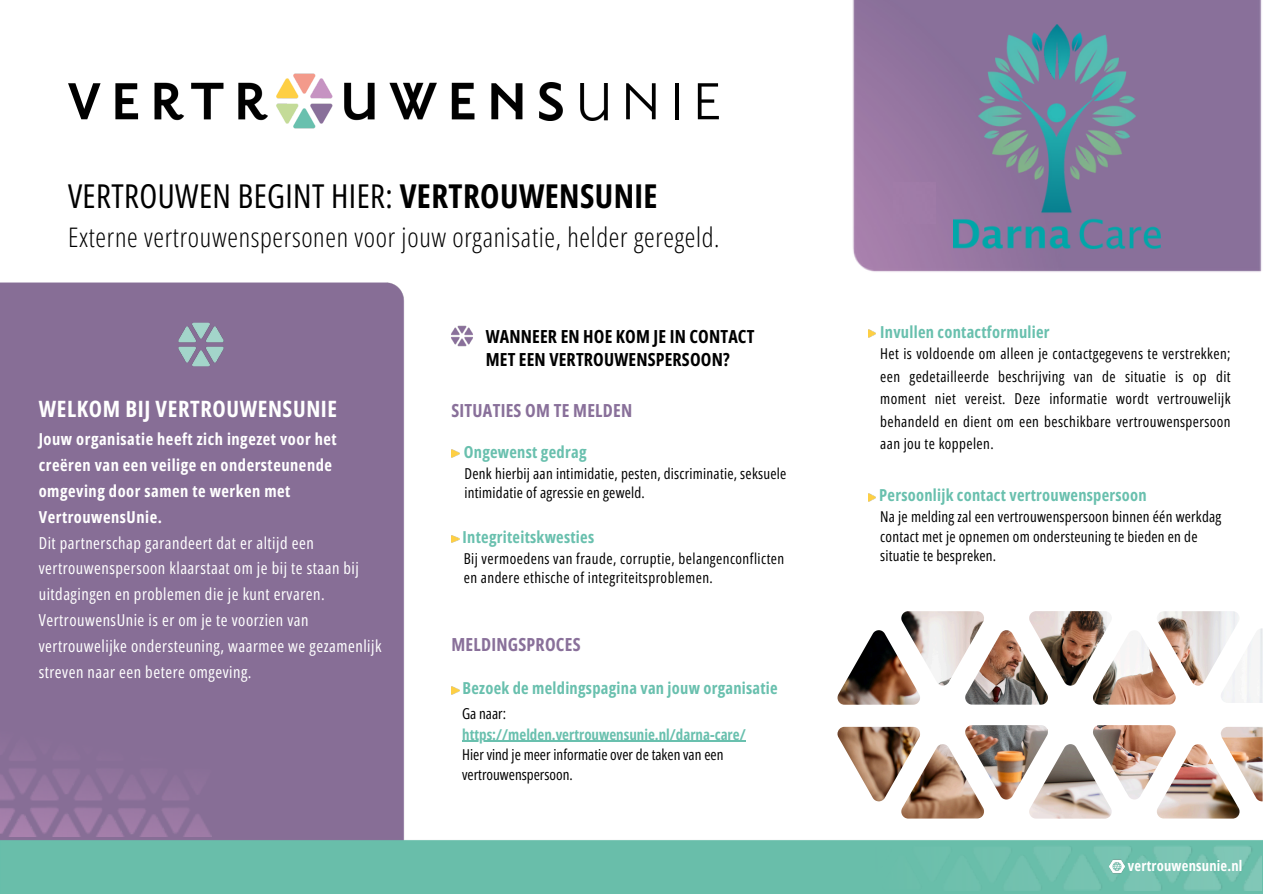
<style>
.page{position:relative;width:1263px;height:894px;background:#fff}
.page>*{position:absolute;margin:0;border:0;box-sizing:border-box;transform-origin:0 0}
.t1{font:32.85px "Open Sans Condensed";letter-spacing:.01em;color:#000}
.t2{font:300 26.85px "Open Sans Condensed";letter-spacing:.025em;color:#000}
.t3{font:700 22.5px "Open Sans Condensed";letter-spacing:.025em;color:#fff}
.t4{font:700 18px/23.7px "Open Sans Condensed";letter-spacing:.01em;color:#000}
.t5{font:700 18px "Open Sans Condensed";letter-spacing:.015em;color:#89709a}
.t6{font:16.5px/25.8px "Open Sans Condensed";letter-spacing:.03em;color:#fff}
.t7{font:700 16.5px "Open Sans Condensed";letter-spacing:.015em;color:#69c0ae}
.t8{font:15px/19.2px "Open Sans Condensed";letter-spacing:.015em;color:#000}
.t9{font:700 15px "Open Sans Condensed";color:#69c0ae}
.t10{font:700 14.55px "Open Sans Condensed";letter-spacing:.015em;color:#fff}
.s1{font-weight:700}
</style>
<div class="page">
<img style="left:0;top:282px;width:1263px;height:611px">
<img style="left:837px;top:611px;width:426px;height:207px">
<img style="left:864px;top:845px;width:397px;height:45px">
<img style="left:170px;top:316px;width:61px;height:57px">
<img style="left:0;top:729px;width:213px;height:107px">
<svg style="left:68px;top:83px;width:33px;height:36px"></svg>
<svg style="left:115px;top:83px;width:23px;height:36px"></svg>
<svg style="left:451px;top:450px;width:8px;height:7px"></svg>
<svg style="left:451px;top:535px;width:8px;height:8px"></svg>
<svg style="left:451px;top:686px;width:8px;height:8px"></svg>
<img style="left:154px;top:73px;width:321px;height:56px">
<img style="left:444px;top:319px;width:37px;height:34px">
<svg style="left:491px;top:83px;width:31px;height:36px"></svg>
<img style="left:539px;top:82px;width:24px;height:38px">
<img style="left:580px;top:83px;width:27px;height:37px">
<svg style="left:626px;top:83px;width:30px;height:36px"></svg>
<hr style="left:675px;top:83px;width:4px;height:36px;background:#000">
<svg style="left:698px;top:83px;width:21px;height:36px"></svg>
<svg style="left:868px;top:330px;width:8px;height:8px"></svg>
<svg style="left:868px;top:493px;width:8px;height:8px"></svg>
<img style="left:1102px;top:852px;width:30px;height:28px">
<img style="left:852px;top:0;width:410px;height:272px">
<div style="left:893px;top:182px;width:42px;height:42px;background:#a07ca8"></div>
<img style="left:1170px;top:193px;width:33px;height:43px">
<img style="left:953px;top:24px;width:207px;height:224px">
<hr style="left:462px;top:740px;width:284px;height:1px;background:#69c0ae">
<p class="t1" style="left:68px;top:173px;width:591px">VERTROUWEN BEGINT HIER: <span class="s1">VERTROUWENSUNIE</span></p>
<p class="t2" style="left:68px;top:218px;width:653px">Externe vertrouwenspersonen voor jouw organisatie, helder geregeld.</p>
<p class="t3" style="left:39px;top:392px;width:300px">WELKOM BIJ VERTROUWENSUNIE</p>
<p class="t6" style="left:39px;top:425px;width:344px"><span class="s1">Jouw organisatie heeft zich ingezet voor het creëren van een veilige en ondersteunende omgeving door samen te werken met VertrouwensUnie.<br></span>Dit partnerschap garandeert dat er altijd een vertrouwenspersoon klaarstaat om je bij te staan bij uitdagingen en problemen die je kunt ervaren.<br>VertrouwensUnie is er om je te voorzien van vertrouwelijke ondersteuning, waarmee we gezamenlijk streven naar een betere omgeving.</p>
<p class="t4" style="left:486px;top:324px;width:270px">WANNEER EN HOE KOM JE IN CONTACT<br>MET EEN VERTROUWENSPERSOON?</p>
<p class="t5" style="left:451px;top:398px;width:182px">SITUATIES OM TE MELDEN</p>
<p class="t7" style="left:464px;top:440px;width:124px">Ongewenst gedrag</p>
<h3 class="t8" style="left:465px;top:463px;width:323px">Denk hierbij aan intimidatie, pesten, discriminatie, seksuele intimidatie of agressie en geweld.</h3>
<p class="t7" style="left:463px;top:525px;width:133px">Integriteitskwesties</p>
<h3 class="t8" style="left:464px;top:548px;width:322px">Bij vermoedens van fraude, corruptie, belangenconflicten en andere ethische of integriteitsproblemen.</h3>
<h5 class="t5" style="left:451px;top:632px;width:131px">MELDINGSPROCES</h5>
<p class="t7" style="left:463px;top:676px;width:317px">Bezoek de meldingspagina van jouw organisatie</p>
<p class="t8" style="left:462px;top:703px;width:45px">Ga naar:</p>
<h1 class="t9" style="left:462px;top:723px;width:285px">https://melden.vertrouwensunie.nl/darna-care/</h1>
<p class="t8" style="left:462px;top:743px;width:263px;line-height:20.2px">Hier vind je meer informatie over de taken van een vertrouwenspersoon.</p>
<p class="t7" style="left:880px;top:320px;width:171px">Invullen contactformulier</p>
<h4 class="t8" style="left:880px;top:342px;width:352px;line-height:22.5px;text-align:justify">Het is voldoende om alleen je contactgegevens te verstrekken; een gedetailleerde beschrijving van de situatie is op dit moment niet vereist. Deze informatie wordt vertrouwelijk behandeld en dient om een beschikbare vertrouwenspersoon aan jou te koppelen.</h4>
<h2 class="t7" style="left:879px;top:483px;width:269px">Persoonlijk contact vertrouwenspersoon</h2>
<p class="t8" style="left:880px;top:507px;width:343px">Na je melding zal een vertrouwenspersoon binnen één werkdag contact met je opnemen om ondersteuning te bieden en de situatie te bespreken.</p>
<p class="t10" style="left:1128px;top:855px;width:116px">vertrouwensunie.nl</p>
</div>
